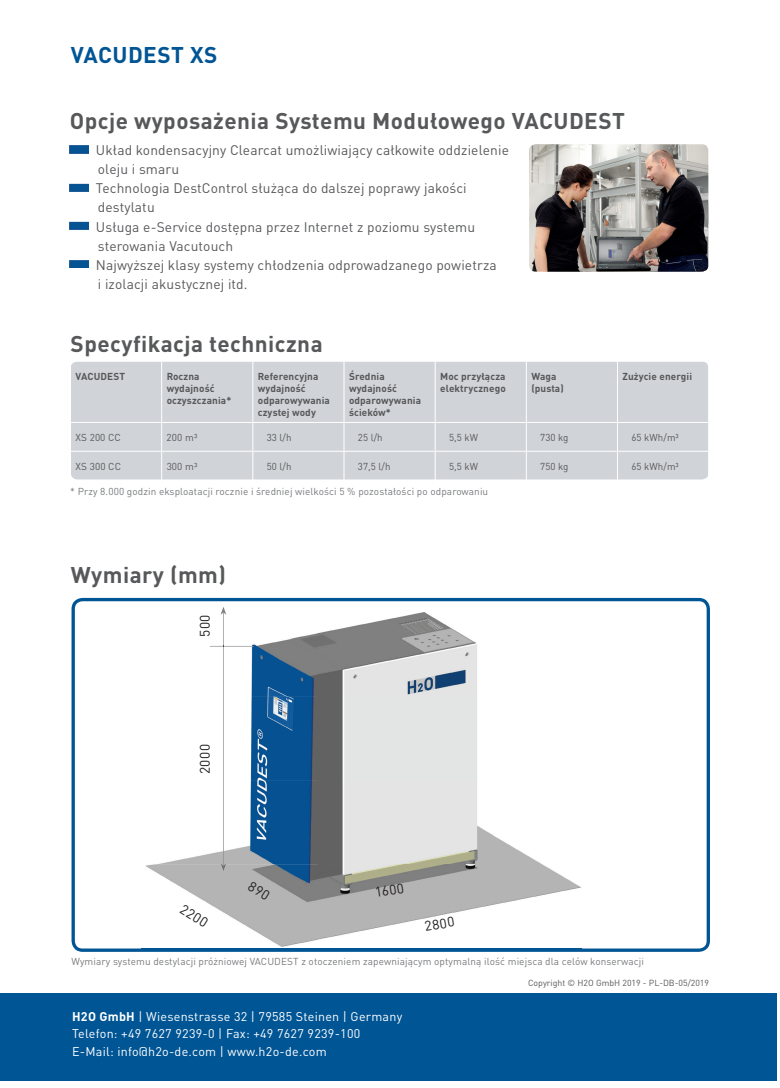
<style>
.page{position:relative;width:780px;height:1088px;background:#fff}
.page>*{position:absolute;margin:0;border:0;box-sizing:border-box;transform-origin:0 0}
.t1{font:700 22.5px "DIN Pro";letter-spacing:.02em;color:#57585a}
.t2{font:700 22.5px "DINOT";letter-spacing:.02em;color:#57585a}
.t3{font:700 22.5px "DINOT";letter-spacing:.02em;color:#005595}
.t4{font:13.75px/19.1px "DIN Pro";letter-spacing:.01em;color:#57585a}
.t5{font:13.75px "DINOT";letter-spacing:.035em;color:#231f20}
.t6{font:12.5px/17.5px "DINOT";letter-spacing:.02em;color:#fff}
.t7{font:10px "DIN Pro";letter-spacing:.01em;color:#787a7d}
.t8{font:700 10px/12px "DIN Pro";letter-spacing:.01em;color:#57585a}
.t9{font:10px "DINOT";letter-spacing:.01em;color:#57585a}
.t10{font:700 10px/12px "DINOT";letter-spacing:.01em;color:#57585a}
.t11{font:8.75px "DINOT";color:#57585a}
.s1{font-family:"DIN Pro"}
.s2{font-weight:700}
</style>
<div class="page">
<div style="left:71px;top:361px;width:637px;height:118px;background:#d0d4d8;border-radius:7px"></div>
<hr style="left:70px;top:422px;width:92px;height:1px;background:#fff">
<hr style="left:162px;top:422px;width:91px;height:1px;background:#fff">
<hr style="left:253px;top:422px;width:91px;height:1px;background:#fff">
<hr style="left:344px;top:422px;width:91px;height:1px;background:#fff">
<hr style="left:435px;top:422px;width:91px;height:1px;background:#fff">
<hr style="left:526px;top:422px;width:91px;height:1px;background:#fff">
<hr style="left:617px;top:422px;width:92px;height:1px;background:#fff">
<hr style="left:70px;top:451px;width:92px;height:1px;background:#fff">
<hr style="left:162px;top:451px;width:91px;height:1px;background:#fff">
<hr style="left:253px;top:451px;width:91px;height:1px;background:#fff">
<hr style="left:344px;top:451px;width:91px;height:1px;background:#fff">
<hr style="left:435px;top:451px;width:91px;height:1px;background:#fff">
<hr style="left:526px;top:451px;width:91px;height:1px;background:#fff">
<hr style="left:617px;top:451px;width:92px;height:1px;background:#fff">
<hr style="left:70px;top:361px;width:92px;height:1px;background:#fff">
<hr style="left:162px;top:361px;width:91px;height:1px;background:#fff">
<hr style="left:161px;top:361px;width:1px;height:61px;background:#fff">
<hr style="left:253px;top:361px;width:91px;height:1px;background:#fff">
<hr style="left:252px;top:361px;width:1px;height:61px;background:#fff">
<hr style="left:344px;top:361px;width:91px;height:1px;background:#fff">
<hr style="left:343px;top:361px;width:1px;height:61px;background:#fff">
<hr style="left:435px;top:361px;width:91px;height:1px;background:#fff">
<hr style="left:434px;top:361px;width:1px;height:61px;background:#fff">
<hr style="left:526px;top:361px;width:91px;height:1px;background:#fff">
<hr style="left:526px;top:361px;width:1px;height:61px;background:#fff">
<hr style="left:617px;top:361px;width:92px;height:1px;background:#fff">
<hr style="left:617px;top:361px;width:1px;height:61px;background:#fff">
<svg style="left:161px;top:423px;width:1px;height:56px"></svg>
<svg style="left:252px;top:423px;width:1px;height:56px"></svg>
<svg style="left:343px;top:423px;width:1px;height:57px"></svg>
<svg style="left:434px;top:423px;width:1px;height:57px"></svg>
<svg style="left:526px;top:423px;width:1px;height:56px"></svg>
<svg style="left:617px;top:423px;width:1px;height:56px"></svg>
<div style="left:0;top:993px;width:776px;height:88px;background:#005595"></div>
<img style="left:529px;top:144px;width:179px;height:127px">
<img style="left:70px;top:145px;width:19px;height:8px">
<img style="left:70px;top:183px;width:19px;height:8px">
<img style="left:70px;top:221px;width:19px;height:9px">
<img style="left:70px;top:260px;width:19px;height:8px">
<svg style="left:71px;top:598px;width:639px;height:354px"></svg>
<img style="left:142px;top:613px;width:439px;height:337px">
<img style="left:223px;top:615px;width:1px;height:248px">
<svg style="left:220px;top:607px;width:6px;height:8px"></svg>
<svg style="left:220px;top:863px;width:6px;height:8px"></svg>
<img style="left:210px;top:646px;width:43px;height:1px">
<svg style="left:247px;top:881px;width:23px;height:19px"></svg>
<h1 class="t3" style="left:71px;top:40px;width:148px">VACUDEST XS</h1>
<h1 class="t1" style="left:70px;top:103px;width:556px">Opcje wyposażenia Systemu Modułowego VACUDEST</h1>
<p class="t4" style="left:96px;top:139px;width:414px">Układ kondensacyjny Clearcat umożliwiający całkowite oddzielenie oleju i smaru<br>Technologia DestControl służąca do dalszej poprawy jakości destylatu<br>Usługa e-Service dostępna przez Internet z poziomu systemu sterowania Vacutouch<br>Najwyższej klasy systemy chłodzenia odprowadzanego powietrza<br>i izolacji akustycznej itd.</p>
<h1 class="t2" style="left:71px;top:329px;width:253px">Specyfikacja techniczna</h1>
<p class="t10" style="left:75px;top:370px;width:51px">VACUDEST</p>
<p class="t8" style="left:167px;top:369px;width:66px">Roczna wydajność oczyszczania*</p>
<p class="t8" style="left:258px;top:369px;width:74px">Referencyjna wydajność odparowywania</p>
<p class="t10" style="left:258px;top:406px;width:60px"><span class="s1">czy</span>stej wody</p>
<p class="t8" style="left:349px;top:369px;width:74px">Średnia wydajność odparowywania ścieków*</p>
<p class="t8" style="left:440px;top:369px;width:67px">Moc przyłącza elektrycznego</p>
<p class="t10" style="left:531px;top:370px;width:34px">Waga (pusta)</p>
<p class="t8" style="left:622px;top:369px;width:71px">Zużycie energii</p>
<p class="t9" style="left:75px;top:431px;width:47px">XS 200 CC</p>
<p class="t9" style="left:167px;top:431px;width:32px">200 m³</p>
<p class="t9" style="left:267px;top:431px;width:26px">33 l/h</p>
<p class="t9" style="left:358px;top:431px;width:26px">25 l/h</p>
<p class="t9" style="left:449px;top:431px;width:31px">5,5 kW</p>
<p class="t9" style="left:540px;top:431px;width:30px">730 kg</p>
<p class="t9" style="left:631px;top:431px;width:49px">65 kWh/m³</p>
<p class="t9" style="left:75px;top:460px;width:47px">XS 300 CC</p>
<p class="t9" style="left:167px;top:460px;width:32px">300 m³</p>
<p class="t9" style="left:267px;top:460px;width:26px">50 l/h</p>
<p class="t9" style="left:358px;top:460px;width:34px">37,5 l/h</p>
<p class="t9" style="left:449px;top:460px;width:31px">5,5 kW</p>
<p class="t9" style="left:540px;top:460px;width:30px">750 kg</p>
<p class="t9" style="left:631px;top:460px;width:49px">65 kWh/m³</p>
<p class="t7" style="left:70px;top:483px;width:419px">* Przy 8.000 godzin eksploatacji rocznie i średniej wielkości 5 % pozostałości po odparowaniu</p>
<h1 class="t2" style="left:71px;top:560px;width:157px">Wymiary (mm)</h1>
<p class="t5" style="left:196px;top:637px;width:24px;rotate:-90deg">500</p>
<p class="t5" style="left:196px;top:774px;width:32px;rotate:-90deg">2000</p>
<p class="t5" style="left:186px;top:901px;width:31px;rotate:32deg">2200</p>
<p class="t5" style="left:374px;top:884px;width:31px;rotate:-8deg">1600</p>
<p class="t5" style="left:423px;top:918px;width:32px;rotate:-9deg">2800</p>
<p class="t7" style="left:71px;top:954px;width:574px">Wymiary systemu destylacji próżniowej VACUDEST z otoczeniem zapewniającym optymalną ilość miejsca dla celów konserwacji</p>
<p class="t6" style="left:72px;top:1007px;width:332px"><span class="s2">H2O GmbH</span> | Wiesenstrasse 32 | 79585 Steinen | Germany<br>Telefon: +49 7627 9239-0 | Fax: +49 7627 9239-100<br>E-Mail: info@h2o-de.com | www.h2o-de.com</p>
<p class="t11" style="left:528px;top:978px;width:182px">Copyright © H2O GmbH 2019 - PL-DB-05/2019</p>
</div>
